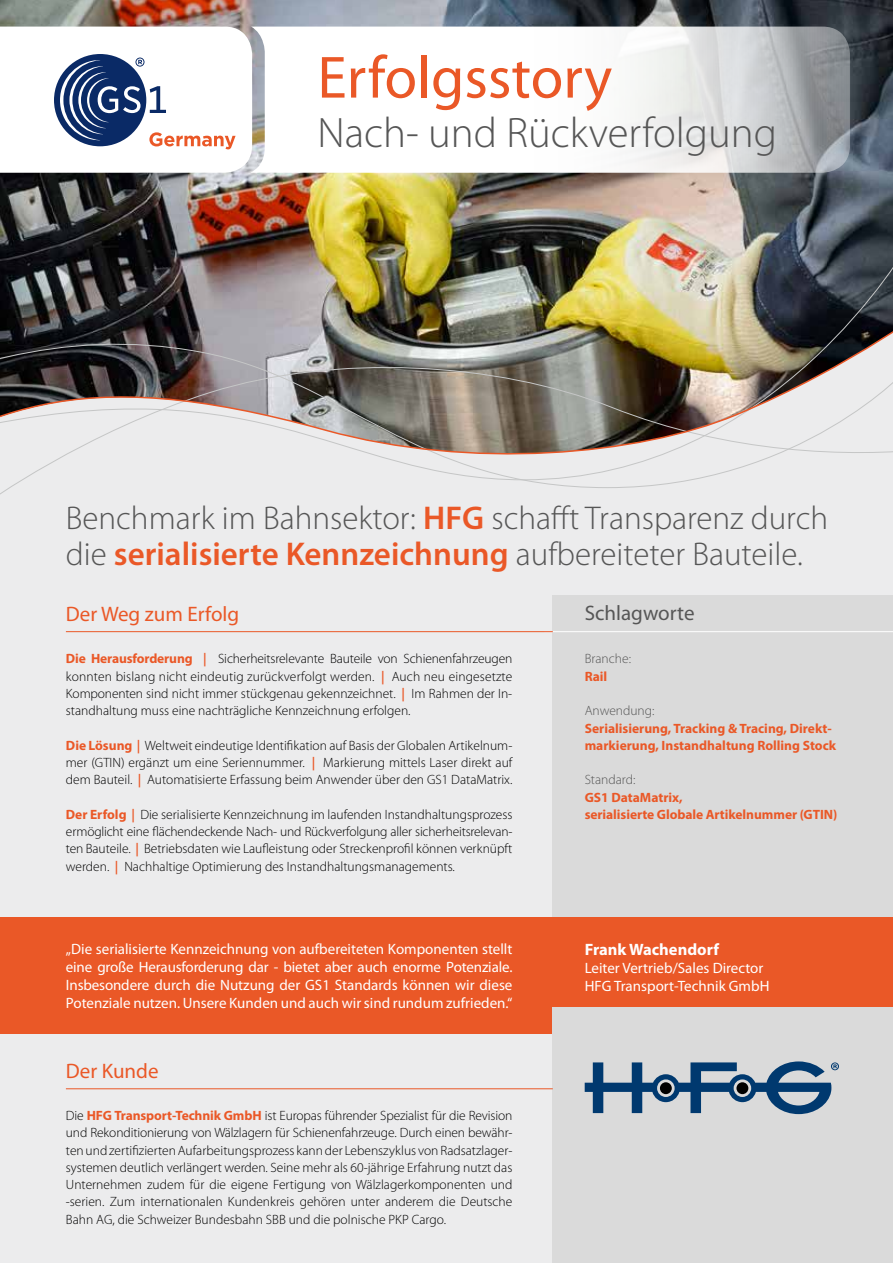
<style>
.page{position:relative;width:893px;height:1263px;background:#fff}
.page>*{position:absolute;margin:0;border:0;box-sizing:border-box;transform-origin:0 0}
.t1{font:60px "Myriad Pro";color:#ea5827}
.t2{font:300 42.75px "Myriad Pro";color:#565656}
.t3{font:300 33px/36px "Myriad Pro";color:#565656}
.t4{font:21px "Myriad Pro";color:#ea5827}
.t5{font:21px "Myriad Pro";color:#565656}
.t6{font:700 16.5px "Myriad Pro";color:#fff}
.t7{font:15px/18px "Myriad Pro";color:#fff;text-align:justify}
.t8{font:300 13.5px/17.2px "Myriad Pro";color:#000;text-align:justify}
.t9{font:700 13.5px/17.2px "Myriad Pro";color:#ea5827}
.t10{font:300 13.5px "Myriad Pro";color:#565656}
.s1{font-weight:600;color:#ea5827}
.s2{font-weight:700;color:#ea5827}
</style>
<div class="page">
<img style="left:0;top:0;width:893px;height:242px">
<div style="left:0;top:529px;width:893px;height:734px;background:#ececed"></div>
<img style="left:0;top:242px;width:893px;height:287px">
<img style="left:0;top:299px;width:893px;height:200px">
<div style="left:553px;top:595px;width:340px;height:341px;background:#dadada"></div>
<div style="left:0;top:917px;width:893px;height:116px;background:#ea5827"></div>
<div style="left:553px;top:1008px;width:340px;height:255px;background:#dadada"></div>
<svg style="left:252px;top:27px;width:598px;height:146px"></svg>
<svg style="left:585px;top:1061px;width:254px;height:53px"></svg>
<hr style="left:544px;top:631px;width:349px;height:1px;background:#fff">
<hr style="left:66px;top:631px;width:487px;height:1px;background:#ea5827">
<hr style="left:66px;top:1088px;width:487px;height:1px;background:#ea5827">
<svg style="left:0;top:27px;width:252px;height:146px"></svg>
<h1 class="t1" style="left:317px;top:40px;width:296px">Erfolgsstory</h1>
<h2 class="t2" style="left:317px;top:109px;width:461px">Nach- und Rückverfolgung</h2>
<h3 class="t3" style="left:66px;top:500px;width:764px">Benchmark im Bahnsektor: <span class="s1">HFG</span> schafft Transparenz durch die <span class="s1">serialisierte Kennzeichnung</span> aufbereiteter Bauteile.</h3>
<h3 class="t4" style="left:66px;top:601px;width:175px">Der Weg zum Erfolg</h3>
<h3 class="t5" style="left:585px;top:600px;width:111px">Schlagworte</h3>
<p class="t8" style="left:66px;top:650px;width:448px"><span class="s2">Die Herausforderung</span> <span class="s1">|</span> Sicherheitsrelevante Bauteile von Schienenfahrzeugen konnten bislang nicht eindeutig zurückverfolgt werden. <span class="s1">|</span> Auch neu eingesetzte Komponenten sind nicht immer stückgenau gekennzeichnet. <span class="s1">|</span> Im Rahmen der In&shy;standhaltung muss eine nachträgliche Kennzeichnung erfolgen.</p>
<p class="t8" style="left:66px;top:737px;width:448px"><span class="s2">Die Lösung</span> <span class="s1">|</span> Weltweit eindeutige Identifikation auf Basis der Globalen Artikelnum&shy;mer (GTIN) ergänzt um eine Seriennummer. <span class="s1">|</span> Markierung mittels Laser direkt auf dem Bauteil. <span class="s1">|</span> Automatisierte Erfassung beim Anwender über den GS1 DataMatrix.</p>
<p class="t8" style="left:66px;top:806px;width:448px"><span class="s2">Der Erfolg</span> <span class="s1">|</span> Die serialisierte Kennzeichnung im laufenden Instandhaltungsprozess ermöglicht eine flächendeckende Nach- und Rückverfolgung aller sicherheitsrelevan&shy;ten Bauteile. <span class="s1">|</span> Betriebsdaten wie Laufleistung oder Streckenprofil können verknüpft werden. <span class="s1">|</span> Nachhaltige Optimierung des Instandhaltungsmanagements.</p>
<p class="t10" style="left:585px;top:651px;width:48px">Branche:</p>
<p class="t9" style="left:585px;top:667px;width:24px">Rail</p>
<p class="t10" style="left:585px;top:703px;width:71px">Anwendung:</p>
<p class="t9" style="left:585px;top:719px;width:253px">Serialisierung, Tracking &amp; Tracing, Direkt&shy;markierung, Instandhaltung Rolling Stock</p>
<p class="t10" style="left:585px;top:772px;width:52px">Standard:</p>
<p class="t9" style="left:585px;top:788px;width:254px">GS1 DataMatrix,<br>serialisierte Globale Artikelnummer (GTIN)</p>
<p class="t7" style="left:66px;top:939px;width:448px">„Die serialisierte Kennzeichnung von aufbereiteten Komponenten stellt eine große Herausforderung dar - bietet aber auch enorme Potenziale.<br>Insbesondere durch die Nutzung der GS1 Standards können wir diese Potenziale nutzen. Unsere Kunden und auch wir sind rundum zufrieden.“</p>
<p class="t6" style="left:585px;top:938px;width:136px">Frank Wachendorf</p>
<p class="t7" style="left:585px;top:958px;width:186px">Leiter Vertrieb/Sales Director<br>HFG Transport-Technik GmbH</p>
<h3 class="t4" style="left:66px;top:1058px;width:94px">Der Kunde</h3>
<p class="t8" style="left:66px;top:1107px;width:448px">Die <span class="s2">HFG Transport-Technik GmbH</span> ist Europas führender Spezialist für die Revision und Rekonditionierung von Wälzlagern für Schienenfahrzeuge. Durch einen bewähr&shy;ten und zertifizierten Aufarbeitungsprozess kann der Lebenszyklus von Radsatzlager&shy;systemen deutlich verlängert werden. Seine mehr als 60-jährige Erfahrung nutzt das Unternehmen zudem für die eigene Fertigung von Wälzlagerkomponenten und -serien. Zum internationalen Kundenkreis gehören unter anderem die Deutsche Bahn AG, die Schweizer Bundesbahn SBB und die polnische PKP Cargo.</p>
</div>
